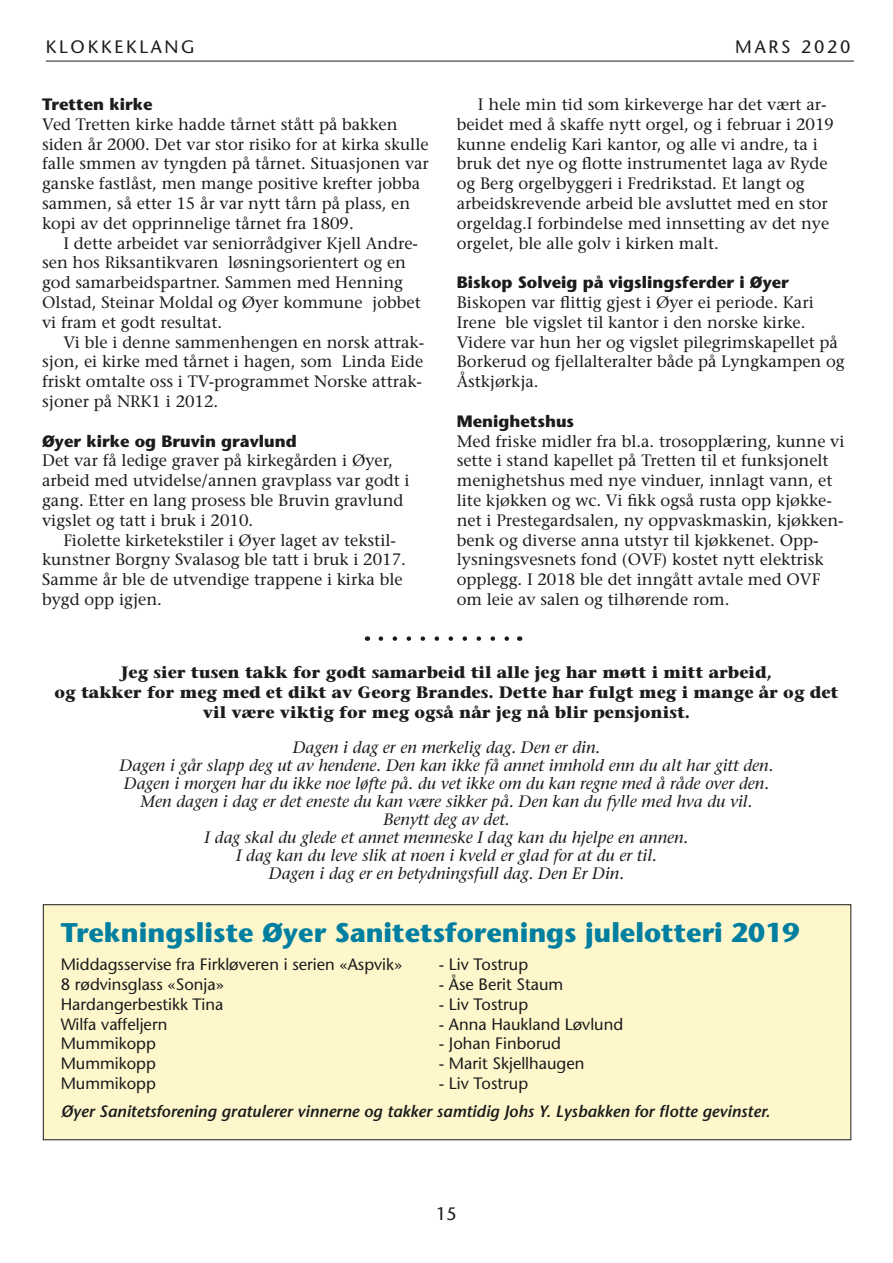
<style>
.page{position:relative;width:893px;height:1263px;background:#fff}
.page>*{position:absolute;margin:0;border:0;box-sizing:border-box;transform-origin:0 0}
.t1{font:700 27px "Stone Sans Std";color:#007fa1}
.t2{font:500 18px "Stone Sans Std";letter-spacing:.15em;color:#1b1c1c}
.t3{font:500 16.5px/19.8px "Stone Serif Std";color:#1b1c1c}
.t4{font:italic 500 16.5px/18px "Stone Serif Std";color:#1b1c1c;text-align:center}
.t5{font:500 16.5px "Stone Sans Std";color:#1b1c1c}
.t6{font:700 16.5px/19.8px "Stone Serif Std";color:#1b1c1c;text-align:center}
.t7{font:italic 600 16.5px "Stone Sans Std";color:#1b1c1c}
.t8{font:700 16.5px "Stone Sans Std";color:#1b1c1c}
</style>
<div class="page">
<hr style="left:46px;top:61px;width:808px;height:1px;background:#1b1c1c">
<div style="left:43px;top:905px;width:808px;height:235px;background:#fff7cc"></div>
<div style="left:43px;top:904px;width:808px;height:236px;border:1px solid #1b1c1c"></div>
<svg style="left:381px;top:636px;width:128px;height:5px"></svg>
<p class="t2" style="left:46px;top:36px;width:150px">KLOKKEKLANG</p>
<p class="t2" style="left:735px;top:36px;width:117px">MARS 2020</p>
<p class="t8" style="left:42px;top:94px;width:112px">Tretten kirke</p>
<p class="t3" style="left:42px;top:114px;width:388px">Ved Tretten kirke hadde tårnet stått på bakken siden år 2000. Det var stor risiko for at kirka skulle falle smmen av tyngden på tårnet. Situasjonen var ganske fastlåst, men mange positive krefter jobba sammen, så etter 15 år var nytt tårn på plass, en kopi av det opprinnelige tårnet fra 1809.</p>
<p class="t3" style="left:42px;top:233px;width:380px;text-indent:21px">I dette arbeidet var seniorrådgiver Kjell Andre&shy;sen hos Riksantikvaren løsningsorientert og en god samarbeidspartner. Sammen med Henning Olstad, Steinar Moldal og Øyer kommune jobbet vi fram et godt resultat.</p>
<p class="t3" style="left:42px;top:332px;width:384px;text-indent:21px">Vi ble i denne sammenhengen en norsk attrak&shy;sjon, ei kirke med tårnet i hagen, som Linda Eide friskt omtalte oss i TV-programmet Norske attrak&shy;sjoner på NRK1 i 2012.</p>
<p class="t8" style="left:42px;top:431px;width:256px">Øyer kirke og Bruvin gravlund</p>
<p class="t3" style="left:42px;top:451px;width:369px">Det var få ledige graver på kirkegården i Øyer, arbeid med utvidelse/annen gravplass var godt i gang. Etter en lang prosess ble Bruvin gravlund vigslet og tatt i bruk i 2010.</p>
<p class="t3" style="left:42px;top:530px;width:365px;text-indent:21px">Fiolette kirketekstiler i Øyer laget av tekstil&shy;kunstner Borgny Svalasog ble tatt i bruk i 2017.<br>Samme år ble de utvendige trappene i kirka ble bygd opp igjen.</p>
<p class="t3" style="left:457px;top:94px;width:379px;text-indent:21px">I hele min tid som kirkeverge har det vært ar&shy;beidet med å skaffe nytt orgel, og i februar i 2019 kunne endelig Kari kantor, og alle vi andre, ta i bruk det nye og flotte instrumentet laga av Ryde og Berg orgelbyggeri i Fredrikstad. Et langt og arbeidskrevende arbeid ble avsluttet med en stor orgeldag.I forbindelse med innsetting av det nye orgelet, ble alle golv i kirken malt.</p>
<p class="t8" style="left:457px;top:273px;width:334px">Biskop Solveig på vigslingsferder i Øyer</p>
<p class="t3" style="left:457px;top:292px;width:390px">Biskopen var flittig gjest i Øyer ei periode. Kari Irene ble vigslet til kantor i den norske kirke.<br>Videre var hun her og vigslet pilegrimskapellet på Borkerud og fjellalteralter både på Lyngkampen og Åstkjørkja.</p>
<p class="t8" style="left:457px;top:411px;width:119px">Menighetshus</p>
<p class="t3" style="left:457px;top:431px;width:389px">Med friske midler fra bl.a. trosopplæring, kunne vi sette i stand kapellet på Tretten til et funksjonelt menighetshus med nye vinduer, innlagt vann, et lite kjøkken og wc. Vi fikk også rusta opp kjøkke&shy;net i Prestegardsalen, ny oppvaskmaskin, kjøkken&shy;benk og diverse anna utstyr til kjøkkenet. Opp&shy;lysningsvesnets fond (OVF) kostet nytt elektrisk opplegg. I 2018 ble det inngått avtale med OVF om leie av salen og tilhørende rom.</p>
<p class="t6" style="left:54px;top:662px;width:786px">Jeg sier tusen takk for godt samarbeid til alle jeg har møtt i mitt arbeid,<br>og takker for meg med et dikt av Georg Brandes. Dette har fulgt meg i mange år og det vil være viktig for meg også når jeg nå blir pensjonist.</p>
<p class="t4" style="left:120px;top:738px;width:655px">Dagen i dag er en merkelig dag. Den er din.<br>Dagen i går slapp deg ut av hendene. Den kan ikke få annet innhold enn du alt har gitt den.<br>Dagen i morgen har du ikke noe løfte på. du vet ikke om du kan regne med å råde over den.<br>Men dagen i dag er det eneste du kan være sikker på. Den kan du fylle med hva du vil.<br>Benytt deg av det.<br>I dag skal du glede et annet menneske I dag kan du hjelpe en annen.<br>I dag kan du leve slik at noen i kveld er glad for at du er til.<br>Dagen i dag er en betydningsfull dag. Den Er Din.</p>
<h1 class="t1" style="left:61px;top:916px;width:740px">Trekningsliste Øyer Sanitetsforenings julelotteri 2019</h1>
<p class="t5" style="left:61px;top:955px;width:343px">Middagsservise fra Firkløveren i serien «Aspvik»</p>
<p class="t5" style="left:439px;top:955px;width:91px">- Liv Tostrup</p>
<p class="t5" style="left:61px;top:974px;width:165px">8 rødvinsglass «Sonja»</p>
<p class="t5" style="left:439px;top:974px;width:126px">- Åse Berit Staum</p>
<p class="t5" style="left:61px;top:994px;width:164px">Hardangerbestikk Tina</p>
<p class="t5" style="left:439px;top:994px;width:91px">- Liv Tostrup</p>
<p class="t5" style="left:61px;top:1014px;width:108px">Wilfa vaffeljern</p>
<p class="t5" style="left:439px;top:1014px;width:186px">- Anna Haukland Løvlund</p>
<p class="t5" style="left:61px;top:1034px;width:97px">Mummikopp</p>
<p class="t5" style="left:439px;top:1034px;width:124px">- Johan Finborud</p>
<p class="t5" style="left:61px;top:1054px;width:97px">Mummikopp</p>
<p class="t5" style="left:439px;top:1054px;width:147px">- Marit Skjellhaugen</p>
<p class="t5" style="left:61px;top:1073px;width:97px">Mummikopp</p>
<p class="t5" style="left:439px;top:1073px;width:91px">- Liv Tostrup</p>
<p class="t7" style="left:61px;top:1102px;width:711px">Øyer Sanitetsforening gratulerer vinnerne og takker samtidig Johs Y. Lysbakken for flotte gevinster.</p>
<p class="t2" style="left:436px;top:1203px;width:22px">15</p>
</div>
